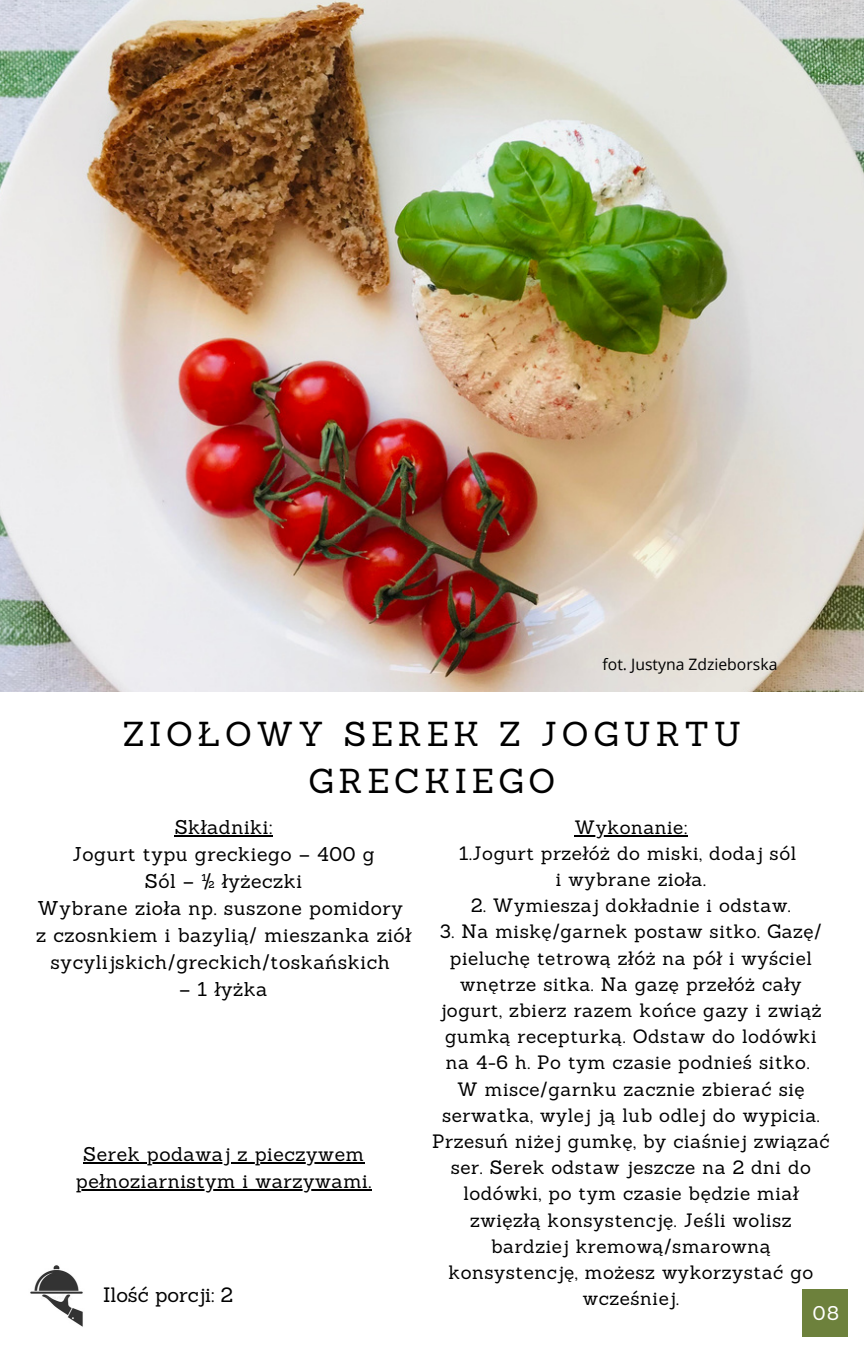
<style>
.page{position:relative;width:864px;height:1350px;background:#fff}
.page>*{position:absolute;margin:0;border:0;box-sizing:border-box;transform-origin:0 0}
.t1{font:33.75px/47.2px "Sanchez";letter-spacing:.14em;color:#000;text-align:center}
.t2{font:20.25px "Sanchez";color:#000}
.t3{font:19.35px/27px "Sanchez";letter-spacing:.03em;color:#000;text-align:center}
.t4{font:19.35px "Sanchez";color:#fff}
.t5{font:18.9px/26.1px "Sanchez";letter-spacing:.03em;color:#000;text-align:center}
.t6{font:15.75px "Open Sans";color:#000}
</style>
<div class="page">
<img style="left:0;top:0;width:864px;height:692px">
<div style="left:803px;top:1289px;width:45px;height:48px;background:#6d813c"></div>
<hr style="left:175px;top:835px;width:98px;height:2px;background:#000">
<hr style="left:575px;top:835px;width:113px;height:2px;background:#000">
<img style="left:30px;top:1265px;width:53px;height:62px">
<hr style="left:83px;top:1162px;width:281px;height:2px;background:#000">
<hr style="left:76px;top:1189px;width:296px;height:2px;background:#000">
<p class="t6" style="left:603px;top:653px;width:176px">fot. Justyna Zdzieborska</p>
<h1 class="t1" style="left:123px;top:710px;width:620px">ZIOŁOWY SEREK Z JOGURTU<br>GRECKIEGO</h1>
<p class="t3" style="left:36px;top:814px;width:377px">Składniki:<br>Jogurt typu greckiego – 400 g<br>Sól – ½ łyżeczki<br>Wybrane zioła np. suszone pomidory z czosnkiem i bazylią/ mieszanka ziół sycylijskich/greckich/toskańskich</p>
<p class="t3" style="left:180px;top:976px;width:89px">– 1 łyżka</p>
<p class="t5" style="left:459px;top:814px;width:339px">Wykonanie:<br>1.Jogurt przełóż do miski, dodaj sól i wybrane zioła.</p>
<p class="t5" style="left:471px;top:892px;width:321px">2. Wymieszaj dokładnie i odstaw.</p>
<p class="t5" style="left:432px;top:918px;width:399px">3. Na miskę/garnek postaw sitko. Gazę/ pieluchę tetrową złóż na pół i wyściel wnętrze sitka. Na gazę przełóż cały jogurt, zbierz razem końce gazy i zwiąż gumką recepturką. Odstaw do lodówki na 4-6 h. Po tym czasie podnieś sitko.<br>W misce/garnku zacznie zbierać się serwatka, wylej ją lub odlej do wypicia.<br>Przesuń niżej gumkę, by ciaśniej związać ser. Serek odstaw jeszcze na 2 dni do lodówki, po tym czasie będzie miał zwięzłą konsystencję. Jeśli wolisz bardziej kremową/smarowną konsystencję, możesz wykorzystać go wcześniej.</p>
<p class="t3" style="left:76px;top:1140px;width:297px">Serek podawaj z pieczywem pełnoziarnistym i warzywami.</p>
<p class="t2" style="left:103px;top:1282px;width:132px">Ilość porcji: 2</p>
<p class="t4" style="left:813px;top:1300px;width:28px">08</p>
</div>
